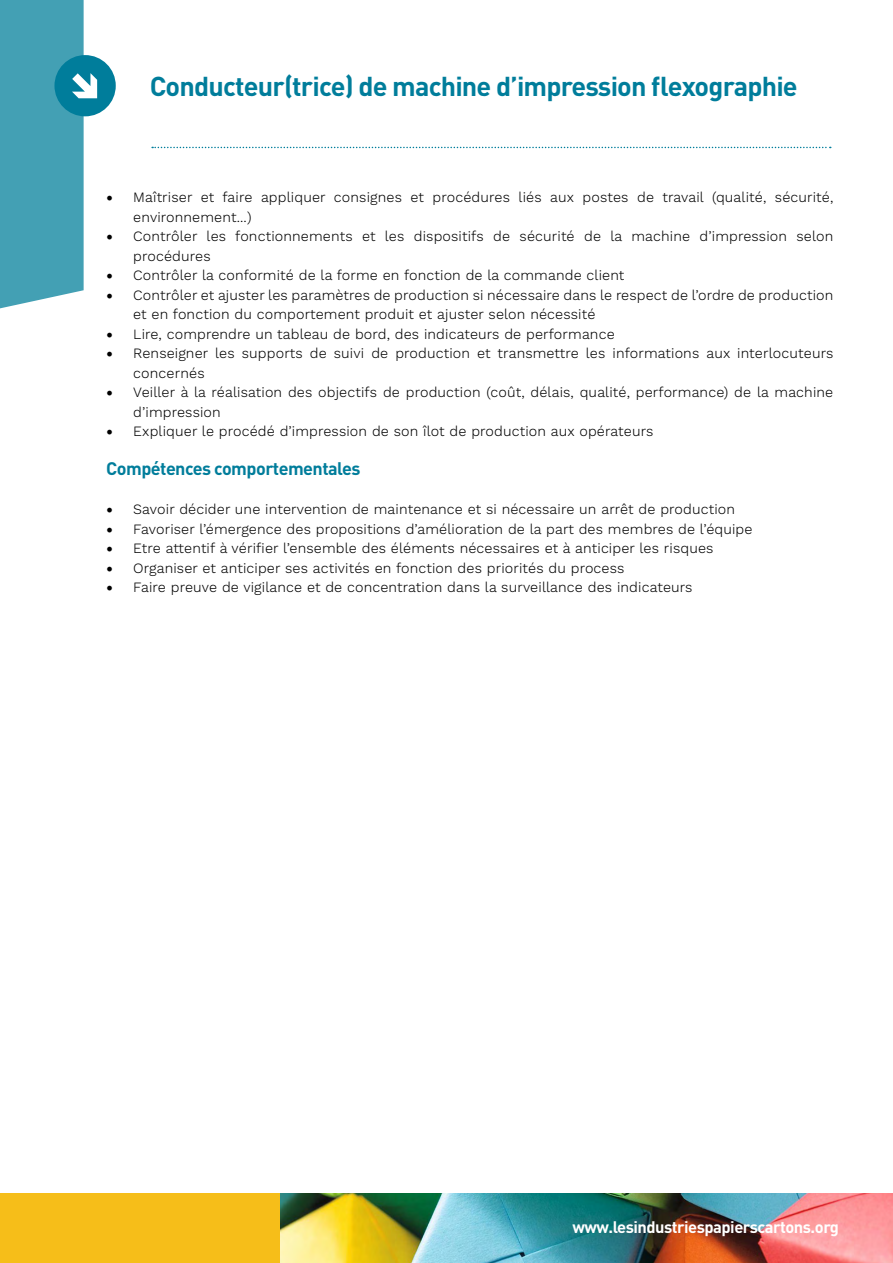
<style>
.page{position:relative;width:893px;height:1263px;background:#fff}
.page>*{position:absolute;margin:0;border:0;box-sizing:border-box;transform-origin:0 0}
.t1{font:700 27px "DINOT";letter-spacing:-.03em;color:#007d9b}
.t2{font:700 18px "DINOT";letter-spacing:-.03em;color:#007d9b}
.t3{font:700 16.5px "DINOT";letter-spacing:-.03em;color:#fff}
.t4{font:300 14.25px/19.5px "Work Sans";letter-spacing:.01em;color:#000}
.s1{font-family:"Minion Pro";font-weight:400;font-size:18px}
</style>
<div class="page">
<div style="left:54px;top:55px;width:62px;height:61px;background:#007d9b;border-radius:50%"></div>
<svg style="left:0;top:0;width:97px;height:309px"></svg>
<svg style="left:152px;top:147px;width:679px;height:1px"></svg>
<div style="left:0;top:1193px;width:893px;height:70px;background:#f6be19"></div>
<img style="left:281px;top:1193px;width:612px;height:70px">
<h1 class="t1" style="left:150px;top:67px;width:650px">Conducteur(trice) de machine d’impression flexographie</h1>
<p class="t4" style="left:133px;top:188px;width:702px;text-indent:-27px"><span class="s1">•</span> Maîtriser et faire appliquer consignes et procédures liés aux postes de travail (qualité, sécurité, environnement...)</p>
<p class="t4" style="left:133px;top:227px;width:702px;text-indent:-27px"><span class="s1">•</span> Contrôler les fonctionnements et les dispositifs de sécurité de la machine d’impression selon procédures</p>
<p class="t4" style="left:106px;top:266px;width:520px"><span class="s1">•</span> Contrôler la conformité de la forme en fonction de la commande client</p>
<p class="t4" style="left:133px;top:286px;width:702px;text-indent:-27px"><span class="s1">•</span> Contrôler et ajuster les paramètres de production si nécessaire dans le respect de l’ordre de production et en fonction du comportement produit et ajuster selon nécessité</p>
<p class="t4" style="left:106px;top:325px;width:510px"><span class="s1">•</span> Lire, comprendre un tableau de bord, des indicateurs de performance</p>
<p class="t4" style="left:133px;top:344px;width:701px;text-indent:-27px"><span class="s1">•</span> Renseigner les supports de suivi de production et transmettre les informations aux interlocuteurs concernés</p>
<p class="t4" style="left:133px;top:383px;width:701px;text-indent:-27px"><span class="s1">•</span> Veiller à la réalisation des objectifs de production (coût, délais, qualité, performance) de la machine d’impression</p>
<p class="t4" style="left:106px;top:422px;width:549px"><span class="s1">•</span> Expliquer le procédé d’impression de son îlot de production aux opérateurs</p>
<p class="t2" style="left:106px;top:456px;width:256px">Compétences comportementales</p>
<p class="t4" style="left:106px;top:500px;width:630px"><span class="s1">•</span> Savoir décider une intervention de maintenance et si nécessaire un arrêt de production</p>
<p class="t4" style="left:106px;top:520px;width:648px"><span class="s1">•</span> Favoriser l’émergence des propositions d’amélioration de la part des membres de l’équipe</p>
<p class="t4" style="left:106px;top:539px;width:609px"><span class="s1">•</span> Etre attentif à vérifier l’ensemble des éléments nécessaires et à anticiper les risques</p>
<p class="t4" style="left:106px;top:559px;width:520px"><span class="s1">•</span> Organiser et anticiper ses activités en fonction des priorités du process</p>
<p class="t4" style="left:106px;top:578px;width:588px"><span class="s1">•</span> Faire preuve de vigilance et de concentration dans la surveillance des indicateurs</p>
<p class="t3" style="left:572px;top:1216px;width:268px">www.lesindustriespapierscartons.org</p>
</div>
